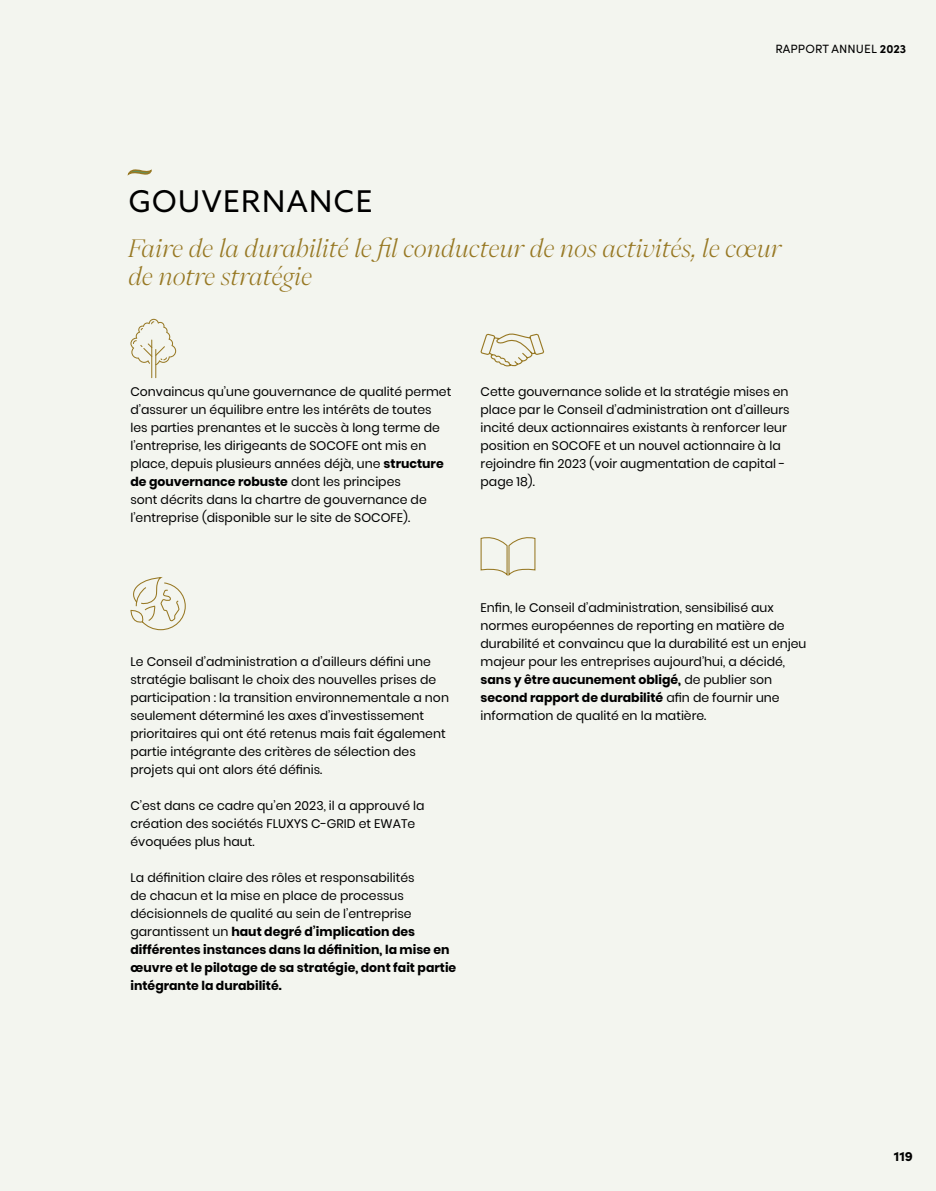
<style>
.page{position:relative;width:936px;height:1191px;background:#fff}
.page>*{position:absolute;margin:0;border:0;box-sizing:border-box;transform-origin:0 0}
.t1{font:30px "Azo Sans";letter-spacing:.05em;color:#000}
.t2{font:italic 300 24px/28.8px "PP Eiko";color:#977823}
.t3{font:900 13.5px "Sofia Pro";color:#000}
.t4{font:12.45px/18px "Poppins";color:#000}
.t5{font:700 12.45px/18px "Poppins";color:#000}
.t6{font:12px "Sofia Pro";letter-spacing:.01em;color:#000}
.s1{font-weight:700}
.s2{font-weight:400}
</style>
<div class="page">
<div style="left:0;top:0;width:935px;height:1191px;background:#f1f3ec"></div>
<svg style="left:127px;top:169px;width:25px;height:7px"></svg>
<svg style="left:130px;top:319px;width:46px;height:59px"></svg>
<svg style="left:130px;top:577px;width:56px;height:54px"></svg>
<svg style="left:480px;top:333px;width:64px;height:34px"></svg>
<svg style="left:480px;top:537px;width:56px;height:39px"></svg>
<p class="t6" style="left:775px;top:40px;width:132px">RAPPORT ANNUEL <span class="s1">2023</span></p>
<h1 class="t1" style="left:129px;top:182px;width:245px">GOUVERNANCE</h1>
<h2 class="t2" style="left:128px;top:232px;width:655px">Faire de la durabilité le fil conducteur de nos activités, le cœur de notre stratégie</h2>
<p class="t4" style="left:130px;top:383px;width:322px">Convaincus qu’une gouvernance de qualité permet d’assurer un équilibre entre les intérêts de toutes les parties prenantes et le succès à long terme de l’entreprise, les dirigeants de SOCOFE ont mis en place, depuis plusieurs années déjà, une <span class="s1">structure de gouvernance robuste</span> dont les principes<br>sont décrits dans la chartre de gouvernance de l’entreprise (disponible sur le site de SOCOFE).</p>
<p class="t4" style="left:480px;top:383px;width:310px">Cette gouvernance solide et la stratégie mises en place par le Conseil d’administration ont d’ailleurs incité deux actionnaires existants à renforcer leur position en SOCOFE et un nouvel actionnaire à la rejoindre fin 2023 (voir augmentation de capital - page 18).</p>
<p class="t4" style="left:130px;top:653px;width:320px">Le Conseil d’administration a d’ailleurs défini une stratégie balisant le choix des nouvelles prises de participation : la transition environnementale a non seulement déterminé les axes d’investissement prioritaires qui ont été retenus mais fait également partie intégrante des critères de sélection des projets qui ont alors été définis.</p>
<p class="t4" style="left:130px;top:797px;width:295px">C’est dans ce cadre qu’en 2023, il a approuvé la création des sociétés FLUXYS C-GRID et EWATe évoquées plus haut.</p>
<p class="t5" style="left:130px;top:869px;width:327px"><span class="s2">La définition claire des rôles et responsabilités<br>de chacun et la mise en place de processus décisionnels de qualité au sein de l’entreprise garantissent un</span> haut degré d’implication des différentes instances dans la définition, la mise en œuvre et le pilotage de sa stratégie, dont fait partie intégrante la durabilité.</p>
<p class="t4" style="left:480px;top:599px;width:327px">Enfin, le Conseil d’administration, sensibilisé aux normes européennes de reporting en matière de durabilité et convaincu que la durabilité est un enjeu majeur pour les entreprises aujourd’hui, a décidé, <span class="s1">sans y être aucunement obligé,</span> de publier son <span class="s1">second rapport de durabilité</span> afin de fournir une information de qualité en la matière.</p>
<p class="t3" style="left:893px;top:1145px;width:21px">119</p>
</div>
